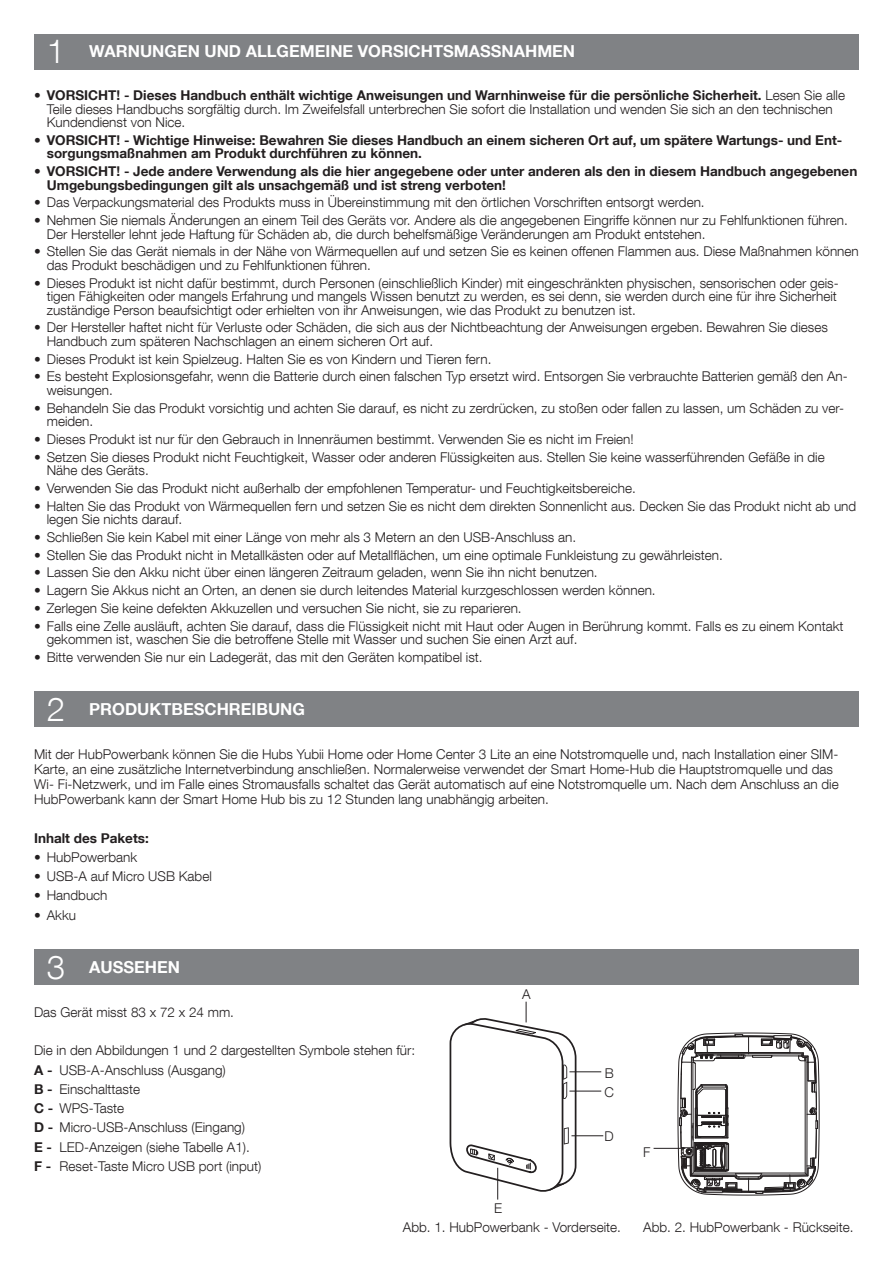
<style>
.page{position:relative;width:893px;height:1263px;background:#fff}
.page>*{position:absolute;margin:0;border:0;box-sizing:border-box;transform-origin:0 0}
.t1{font:700 16.5px "Helvetica Neue LT Com";color:#fff}
.t2{font:300 13.5px/13.5px "Helvetica Neue LT Com";color:#231f20}
.t3{font:700 13.5px/13.5px "Helvetica Neue LT Com";color:#231f20}
.s1{font-weight:300;font-size:33px}
.s2{font-weight:700}
.s3{font-weight:300}
</style>
<div class="page">
<div style="left:34px;top:34px;width:825px;height:35px;background:#808285"></div>
<div style="left:34px;top:691px;width:825px;height:36px;background:#808285"></div>
<div style="left:34px;top:949px;width:825px;height:35px;background:#808285"></div>
<svg style="left:449px;top:1002px;width:128px;height:191px"></svg>
<hr style="left:569px;top:1071px;width:32px;height:1px;background:#231f20">
<hr style="left:569px;top:1091px;width:32px;height:1px;background:#231f20">
<hr style="left:571px;top:1135px;width:32px;height:1px;background:#231f20">
<hr style="left:497px;top:1168px;width:1px;height:31px;background:#231f20">
<svg style="left:678px;top:1032px;width:141px;height:164px"></svg>
<hr style="left:654px;top:1148px;width:31px;height:1px;background:#231f20">
<p class="t1" style="left:47px;top:41px;width:530px"><span class="s1">1</span> WARNUNGEN UND ALLGEMEINE VORSICHTSMASSNAHMEN</p>
<p class="t2" style="left:47px;top:88px;width:800px;text-indent:-13px">• <span class="s2">VORSICHT! - Dieses Handbuch enthält wichtige Anweisungen und Warnhinweise für die persönliche Sicherheit.</span> Lesen Sie alle<br>Teile dieses Handbuchs sorgfältig durch. Im Zweifelsfall unterbrechen Sie sofort die Installation und wenden Sie sich an den technischen<br>Kundendienst von Nice.</p>
<p class="t3" style="left:47px;top:133px;width:797px;text-indent:-13px"><span class="s3">•</span> VORSICHT! - Wichtige Hinweise: Bewahren Sie dieses Handbuch an einem sicheren Ort auf, um spätere Wartungs- und Ent&shy;sorgungsmaßnahmen am Produkt durchführen zu können.</p>
<p class="t3" style="left:47px;top:164px;width:812px;text-indent:-13px"><span class="s3">•</span> VORSICHT! - Jede andere Verwendung als die hier angegebene oder unter anderen als den in diesem Handbuch angegebenen<br>Umgebungsbedingungen gilt als unsachgemäß und ist streng verboten!</p>
<p class="t2" style="left:34px;top:196px;width:672px">• Das Verpackungsmaterial des Produkts muss in Übereinstimmung mit den örtlichen Vorschriften entsorgt werden.</p>
<p class="t2" style="left:47px;top:213px;width:803px;text-indent:-13px">• Nehmen Sie niemals Änderungen an einem Teil des Geräts vor. Andere als die angegebenen Eingriffe können nur zu Fehlfunktionen führen.<br>Der Hersteller lehnt jede Haftung für Schäden ab, die durch behelfsmäßige Veränderungen am Produkt entstehen.</p>
<p class="t2" style="left:47px;top:245px;width:813px;text-indent:-13px">• Stellen Sie das Gerät niemals in der Nähe von Wärmequellen auf und setzen Sie es keinen offenen Flammen aus. Diese Maßnahmen können das Produkt beschädigen und zu Fehlfunktionen führen.</p>
<p class="t2" style="left:47px;top:276px;width:793px;text-indent:-13px">• Dieses Produkt ist nicht dafür bestimmt, durch Personen (einschließlich Kinder) mit eingeschränkten physischen, sensorischen oder geis&shy;tigen Fähigkeiten oder mangels Erfahrung und mangels Wissen benutzt zu werden, es sei denn, sie werden durch eine für ihre Sicherheit zuständige Person beaufsichtigt oder erhielten von ihr Anweisungen, wie das Produkt zu benutzen ist.</p>
<p class="t2" style="left:47px;top:321px;width:782px;text-indent:-13px">• Der Hersteller haftet nicht für Verluste oder Schäden, die sich aus der Nichtbeachtung der Anweisungen ergeben. Bewahren Sie dieses<br>Handbuch zum späteren Nachschlagen an einem sicheren Ort auf.</p>
<p class="t2" style="left:34px;top:352px;width:459px">• Dieses Produkt ist kein Spielzeug. Halten Sie es von Kindern und Tieren fern.</p>
<p class="t2" style="left:47px;top:370px;width:802px;text-indent:-13px">• Es besteht Explosionsgefahr, wenn die Batterie durch einen falschen Typ ersetzt wird. Entsorgen Sie verbrauchte Batterien gemäß den An&shy;weisungen.</p>
<p class="t2" style="left:47px;top:401px;width:799px;text-indent:-13px">• Behandeln Sie das Produkt vorsichtig und achten Sie darauf, es nicht zu zerdrücken, zu stoßen oder fallen zu lassen, um Schäden zu ver&shy;meiden.</p>
<p class="t2" style="left:34px;top:432px;width:601px">• Dieses Produkt ist nur für den Gebrauch in Innenräumen bestimmt. Verwenden Sie es nicht im Freien!</p>
<p class="t2" style="left:47px;top:450px;width:779px;text-indent:-13px">• Setzen Sie dieses Produkt nicht Feuchtigkeit, Wasser oder anderen Flüssigkeiten aus. Stellen Sie keine wasserführenden Gefäße in die<br>Nähe des Geräts.</p>
<p class="t2" style="left:34px;top:481px;width:603px">• Verwenden Sie das Produkt nicht außerhalb der empfohlenen Temperatur- und Feuchtigkeitsbereiche.</p>
<p class="t2" style="left:47px;top:499px;width:811px;text-indent:-13px">• Halten Sie das Produkt von Wärmequellen fern und setzen Sie es nicht dem direkten Sonnenlicht aus. Decken Sie das Produkt nicht ab und legen Sie nichts darauf.</p>
<p class="t2" style="left:34px;top:530px;width:544px">• Schließen Sie kein Kabel mit einer Länge von mehr als 3 Metern an den USB-Anschluss an.</p>
<p class="t2" style="left:34px;top:548px;width:690px">• Stellen Sie das Produkt nicht in Metallkästen oder auf Metallflächen, um eine optimale Funkleistung zu gewährleisten.</p>
<p class="t2" style="left:34px;top:566px;width:565px">• Lassen Sie den Akku nicht über einen längeren Zeitraum geladen, wenn Sie ihn nicht benutzen.</p>
<p class="t2" style="left:34px;top:583px;width:623px">• Lagern Sie Akkus nicht an Orten, an denen sie durch leitendes Material kurzgeschlossen werden können.</p>
<p class="t2" style="left:34px;top:601px;width:489px">• Zerlegen Sie keine defekten Akkuzellen und versuchen Sie nicht, sie zu reparieren.</p>
<p class="t2" style="left:47px;top:619px;width:798px;text-indent:-13px">• Falls eine Zelle ausläuft, achten Sie darauf, dass die Flüssigkeit nicht mit Haut oder Augen in Berührung kommt. Falls es zu einem Kontakt gekommen ist, waschen Sie die betroffene Stelle mit Wasser und suchen Sie einen Arzt auf.</p>
<p class="t2" style="left:34px;top:650px;width:450px">• Bitte verwenden Sie nur ein Ladegerät, das mit den Geräten kompatibel ist.</p>
<p class="t1" style="left:47px;top:699px;width:260px"><span class="s1">2</span> PRODUKTBESCHREIBUNG</p>
<p class="t2" style="left:34px;top:746px;width:806px;line-height:15px">Mit der HubPowerbank können Sie die Hubs Yubii Home oder Home Center 3 Lite an eine Notstromquelle und, nach Installation einer SIM-Karte, an eine zusätzliche Internetverbindung anschließen. Normalerweise verwendet der Smart Home-Hub die Hauptstromquelle und das Wi- Fi-Netzwerk, und im Falle eines Stromausfalls schaltet das Gerät automatisch auf eine Notstromquelle um. Nach dem Anschluss an die HubPowerbank kann der Smart Home Hub bis zu 12 Stunden lang unabhängig arbeiten.</p>
<p class="t3" style="left:34px;top:831px;width:116px">Inhalt des Pakets:</p>
<p class="t2" style="left:34px;top:850px;width:105px">• HubPowerbank</p>
<p class="t2" style="left:34px;top:869px;width:179px">• USB-A auf Micro USB Kabel</p>
<p class="t2" style="left:34px;top:888px;width:75px">• Handbuch</p>
<p class="t2" style="left:34px;top:908px;width:44px">• Akku</p>
<p class="t1" style="left:47px;top:956px;width:135px"><span class="s1">3</span> AUSSEHEN</p>
<p class="t2" style="left:34px;top:1005px;width:202px">Das Gerät misst 83 x 72 x 24 mm.</p>
<p class="t2" style="left:34px;top:1043px;width:383px">Die in den Abbildungen 1 und 2 dargestellten Symbole stehen für:</p>
<p class="t2" style="left:34px;top:1063px;width:193px"><span class="s2">A -</span> USB-A-Anschluss (Ausgang)</p>
<p class="t2" style="left:34px;top:1082px;width:108px"><span class="s2">B -</span> Einschalttaste</p>
<p class="t2" style="left:34px;top:1101px;width:92px"><span class="s2">C -</span> WPS-Taste</p>
<p class="t2" style="left:34px;top:1120px;width:213px"><span class="s2">D -</span> Micro-USB-Anschluss (Eingang)</p>
<p class="t2" style="left:34px;top:1140px;width:217px"><span class="s2">E -</span> LED-Anzeigen (siehe Tabelle A1).</p>
<p class="t2" style="left:34px;top:1159px;width:229px"><span class="s2">F -</span> Reset-Taste Micro USB port (input)</p>
<p class="t2" style="left:522px;top:987px;width:10px">A</p>
<p class="t2" style="left:605px;top:1066px;width:11px">B</p>
<p class="t2" style="left:604px;top:1085px;width:11px">C</p>
<p class="t2" style="left:604px;top:1129px;width:11px">D</p>
<p class="t2" style="left:643px;top:1145px;width:9px">F</p>
<p class="t2" style="left:494px;top:1201px;width:10px">E</p>
<p class="t2" style="left:403px;top:1220px;width:220px">Abb. 1. HubPowerbank - Vorderseite.</p>
<p class="t2" style="left:643px;top:1220px;width:212px">Abb. 2. HubPowerbank - Rückseite.</p>
</div>
